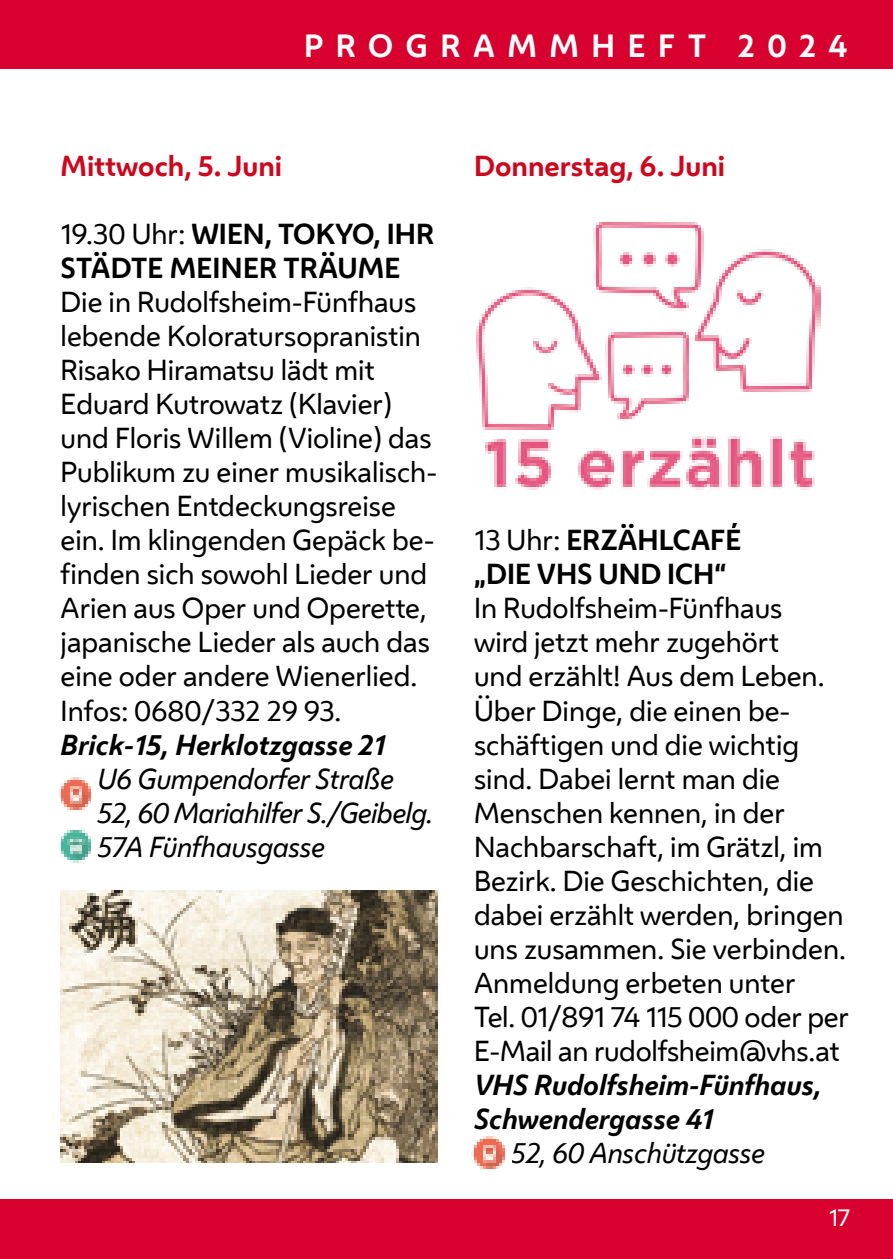
<style>
.page{position:relative;width:893px;height:1259px;background:#fff}
.page>*{position:absolute;margin:0;border:0;box-sizing:border-box;transform-origin:0 0}
.t1{font:700 30px "Wiener Melange";letter-spacing:.42em;color:#fff}
.t2{font:27px/33.9px "Wiener Melange";color:#000}
.t3{font:italic 27px "Wiener Melange";letter-spacing:-.01em;color:#000}
.t4{font:700 27px/33.9px "Wiener Melange";color:#000}
.t5{font:italic 700 27px/33.9px "Wiener Melange";color:#000}
.t6{font:700 27px "Wiener Melange";color:#cd071e}
.t7{font:22.5px "Wiener Melange";color:#fff}
.s1{font-weight:400}
</style>
<div class="page">
<div style="left:0;top:0;width:893px;height:68px;background:#d8002e"></div>
<div style="left:0;top:1199px;width:893px;height:60px;background:#d8002e"></div>
<img style="left:61px;top:890px;width:377px;height:272px">
<img style="left:58px;top:830px;width:33px;height:33px">
<img style="left:58px;top:777px;width:33px;height:33px">
<img style="left:476px;top:222px;width:345px;height:268px">
<img style="left:472px;top:1136px;width:33px;height:33px">
<p class="t1" style="left:304px;top:21px;width:545px">PROGRAMMHEFT 2024</p>
<p class="t6" style="left:61px;top:143px;width:223px">Mittwoch, 5. Juni</p>
<p class="t6" style="left:474px;top:143px;width:253px">Donnerstag, 6. Juni</p>
<p class="t4" style="left:61px;top:215px;width:375px"><span class="s1">19.30 Uhr:</span> WIEN, TOKYO, IHR<br>STÄDTE MEINER TRÄUME</p>
<p class="t2" style="left:61px;top:284px;width:378px">Die in Rudolfsheim-Fünfhaus lebende Koloratursopranistin<br>Risako Hiramatsu lädt mit<br>Eduard Kutrowatz (Klavier) und Floris Willem (Violine) das<br>Publikum zu einer musikalisch&shy;lyrischen Entdeckungsreise ein. Im klingenden Gepäck be&shy;finden sich sowohl Lieder und<br>Arien aus Oper und Operette, japanische Lieder als auch das eine oder andere Wienerlied.<br>Infos: 0680/332 29 93.</p>
<p class="t5" style="left:61px;top:727px;width:326px">Brick-15, Herklotzgasse 21</p>
<p class="t3" style="left:98px;top:760px;width:298px">U6 Gumpendorfer Straße</p>
<p class="t3" style="left:98px;top:794px;width:337px">52, 60 Mariahilfer S./Geibelg.</p>
<p class="t3" style="left:98px;top:828px;width:229px">57A Fünfhausgasse</p>
<p class="t4" style="left:474px;top:521px;width:269px"><span class="s1">13 Uhr:</span> ERZÄHLCAFÉ</p>
<p class="t4" style="left:474px;top:555px;width:254px">„DIE VHS UND ICH“</p>
<p class="t2" style="left:474px;top:590px;width:373px">In Rudolfsheim-Fünfhaus<br>wird jetzt mehr zugehört<br>und erzählt! Aus dem Leben.<br>Über Dinge, die einen be&shy;schäftigen und die wichtig sind. Dabei lernt man die<br>Menschen kennen, in der<br>Nachbarschaft, im Grätzl, im<br>Bezirk. Die Geschichten, die dabei erzählt werden, bringen uns zusammen. Sie verbinden.</p>
<p class="t2" style="left:474px;top:964px;width:376px">Anmeldung erbeten unter<br>Tel. 01/891 74 115 000 oder per<br>E-Mail an rudolfsheim@vhs.at</p>
<p class="t5" style="left:474px;top:1067px;width:350px">VHS Rudolfsheim-Fünfhaus,<br>Schwendergasse 41</p>
<p class="t3" style="left:511px;top:1134px;width:256px">52, 60 Anschützgasse</p>
<p class="t7" style="left:829px;top:1200px;width:23px">17</p>
</div>
